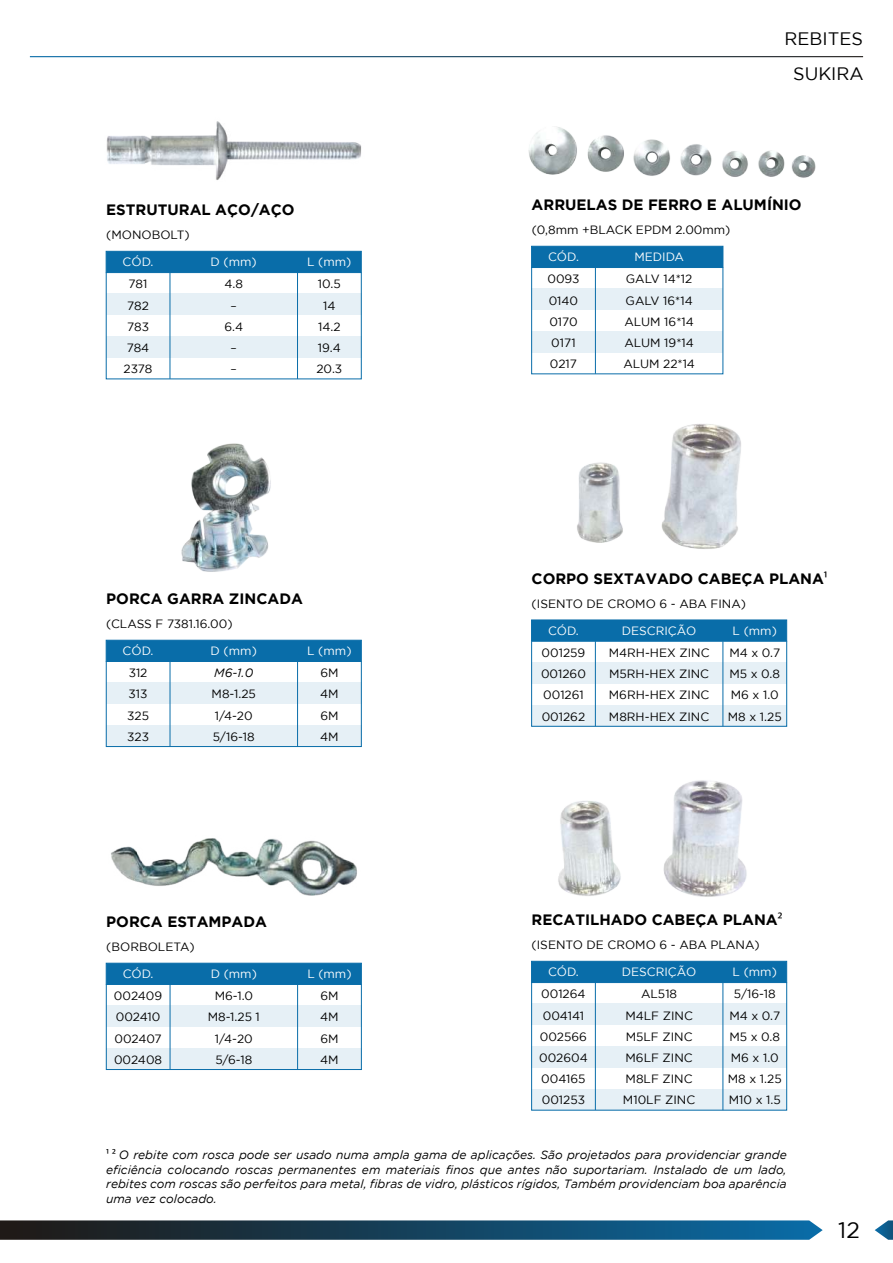
<style>
.page{position:relative;width:893px;height:1263px;background:#fff}
.page>*{position:absolute;margin:0;border:0;box-sizing:border-box;transform-origin:0 0}
.t1{font:22.5px "Gotham";color:#000}
.t2{font:18px/35.4px "Gotham";color:#000;text-align:center}
.t3{font:700 15px "Gotham";color:#000}
.t4{font:12px/21.3px "Gotham";color:#000}
.t5{font:italic 12px/14.4px "Gotham";color:#000;text-align:justify}
.t6{font:12px "Gotham";color:#fff}
.s1{font-family:"Myriad Pro";font-weight:400}
.s2{font-family:"Myriad Pro";font-style:normal}
</style>
<div class="page">
<svg style="left:0;top:1220px;width:823px;height:20px;background:#1e4962"></svg>
<svg style="left:875px;top:1220px;width:18px;height:20px"></svg>
<svg style="left:30px;top:57px;width:833px;height:1px"></svg>
<img style="left:558px;top:780px;width:189px;height:117px">
<img style="left:577px;top:424px;width:164px;height:125px">
<img style="left:181px;top:443px;width:90px;height:129px">
<img style="left:106px;top:121px;width:255px;height:59px">
<div style="left:106px;top:251px;width:256px;height:22px;background:#096da9;border:1px solid #096da9"></div>
<div style="left:106px;top:294px;width:255px;height:21px;background:#e6f0f6"></div>
<hr style="left:170px;top:273px;width:1px;height:106px;background:#096da9">
<hr style="left:297px;top:273px;width:1px;height:106px;background:#096da9">
<div style="left:106px;top:272px;width:256px;height:107px;border:1px solid #096da9"></div>
<div style="left:106px;top:336px;width:255px;height:22px;background:#e6f0f6"></div>
<div style="left:106px;top:640px;width:256px;height:22px;background:#096da9;border:1px solid #096da9"></div>
<div style="left:106px;top:683px;width:255px;height:21px;background:#e6f0f6"></div>
<hr style="left:170px;top:661px;width:1px;height:85px;background:#096da9">
<hr style="left:297px;top:661px;width:1px;height:85px;background:#096da9">
<div style="left:106px;top:661px;width:256px;height:86px;border:1px solid #096da9"></div>
<div style="left:106px;top:725px;width:255px;height:21px;background:#e6f0f6"></div>
<div style="left:106px;top:963px;width:256px;height:22px;background:#096da9;border:1px solid #096da9"></div>
<div style="left:106px;top:1006px;width:255px;height:21px;background:#e6f0f6"></div>
<hr style="left:170px;top:984px;width:1px;height:85px;background:#096da9">
<hr style="left:297px;top:984px;width:1px;height:85px;background:#096da9">
<div style="left:106px;top:984px;width:256px;height:86px;border:1px solid #096da9"></div>
<div style="left:106px;top:1048px;width:255px;height:21px;background:#e6f0f6"></div>
<img style="left:111px;top:838px;width:246px;height:57px">
<div style="left:531px;top:246px;width:192px;height:22px;background:#096da9;border:1px solid #096da9"></div>
<div style="left:532px;top:289px;width:191px;height:21px;background:#e6f0f6"></div>
<hr style="left:595px;top:267px;width:1px;height:107px;background:#096da9">
<div style="left:531px;top:267px;width:192px;height:107px;border:1px solid #096da9"></div>
<div style="left:532px;top:331px;width:191px;height:22px;background:#e6f0f6"></div>
<div style="left:531px;top:620px;width:256px;height:22px;background:#096da9"></div>
<div style="left:531px;top:662px;width:256px;height:22px;background:#e6f0f6"></div>
<hr style="left:595px;top:641px;width:1px;height:85px;background:#096da9">
<hr style="left:722px;top:641px;width:1px;height:85px;background:#096da9">
<div style="left:531px;top:641px;width:256px;height:86px;border:1px solid #096da9"></div>
<div style="left:531px;top:705px;width:256px;height:21px;background:#e6f0f6"></div>
<img style="left:528px;top:127px;width:288px;height:51px">
<div style="left:531px;top:961px;width:256px;height:22px;background:#096da9;border:1px solid #096da9"></div>
<div style="left:531px;top:1004px;width:256px;height:21px;background:#e6f0f6"></div>
<hr style="left:595px;top:982px;width:1px;height:128px;background:#096da9">
<hr style="left:722px;top:983px;width:1px;height:127px;background:#096da9">
<div style="left:531px;top:982px;width:256px;height:128px;border:1px solid #096da9"></div>
<div style="left:531px;top:1046px;width:256px;height:21px;background:#e6f0f6"></div>
<div style="left:531px;top:1089px;width:256px;height:21px;background:#e6f0f6"></div>
<p class="t3" style="left:106px;top:201px;width:190px">ESTRUTURAL AÇO/AÇO</p>
<p class="t4" style="left:106px;top:224px;width:85px">(MONOBOLT)</p>
<p class="t6" style="left:123px;top:255px;width:32px">CÓD.</p>
<p class="t6" style="left:211px;top:255px;width:48px">D (mm)</p>
<p class="t6" style="left:307px;top:255px;width:46px">L (mm)</p>
<p class="t4" style="left:129px;top:273px;width:20px">781</p>
<p class="t4" style="left:224px;top:273px;width:20px;text-align:center">4.8 –</p>
<p class="t4" style="left:318px;top:273px;width:24px">10.5</p>
<p class="t4" style="left:127px;top:294px;width:23px">782</p>
<p class="t4" style="left:323px;top:294px;width:14px">14</p>
<p class="t4" style="left:127px;top:316px;width:23px">783</p>
<p class="t4" style="left:224px;top:316px;width:20px;text-align:center">6.4 –</p>
<p class="t4" style="left:318px;top:316px;width:24px">14.2</p>
<p class="t4" style="left:127px;top:337px;width:24px">784</p>
<p class="t4" style="left:318px;top:337px;width:24px">19.4</p>
<p class="t4" style="left:124px;top:358px;width:30px">2378</p>
<p class="t4" style="left:231px;top:358px;width:8px">–</p>
<p class="t4" style="left:316px;top:358px;width:27px">20.3</p>
<p class="t3" style="left:106px;top:590px;width:198px">PORCA GARRA ZINCADA</p>
<p class="t4" style="left:106px;top:613px;width:128px">(CLASS F 7381.16.00)</p>
<p class="t6" style="left:123px;top:644px;width:32px">CÓD.</p>
<p class="t6" style="left:211px;top:644px;width:48px">D (mm)</p>
<p class="t6" style="left:307px;top:644px;width:46px">L (mm)</p>
<p class="t4" style="left:129px;top:662px;width:20px">312</p>
<p class="t5" style="left:214px;top:666px;width:41px">M6-1.0</p>
<p class="t4" style="left:212px;top:683px;width:46px">M8-1.25</p>
<p class="t4" style="left:320px;top:662px;width:20px">6M</p>
<p class="t4" style="left:129px;top:683px;width:21px">313</p>
<p class="t4" style="left:320px;top:683px;width:20px">4M</p>
<p class="t4" style="left:127px;top:705px;width:23px">325</p>
<p class="t4" style="left:213px;top:705px;width:43px">1/4-20<br>5/16-18</p>
<p class="t4" style="left:320px;top:705px;width:20px">6M</p>
<p class="t4" style="left:127px;top:726px;width:23px">323</p>
<p class="t4" style="left:320px;top:726px;width:20px">4M</p>
<p class="t3" style="left:106px;top:913px;width:162px">PORCA ESTAMPADA</p>
<p class="t4" style="left:106px;top:936px;width:90px">(BORBOLETA)</p>
<p class="t6" style="left:123px;top:967px;width:32px">CÓD.</p>
<p class="t6" style="left:211px;top:967px;width:48px">D (mm)</p>
<p class="t6" style="left:307px;top:967px;width:46px">L (mm)</p>
<p class="t4" style="left:114px;top:985px;width:50px">002409</p>
<p class="t4" style="left:208px;top:985px;width:54px;text-align:center">M6-1.0<br>M8-1.25 1</p>
<p class="t4" style="left:320px;top:985px;width:20px">6M</p>
<p class="t4" style="left:116px;top:1006px;width:46px">002410</p>
<p class="t4" style="left:320px;top:1006px;width:20px">4M</p>
<p class="t4" style="left:114px;top:1028px;width:49px">002407</p>
<p class="t4" style="left:215px;top:1028px;width:39px">1/4-20<br>5/6-18</p>
<p class="t4" style="left:320px;top:1028px;width:20px">6M</p>
<p class="t4" style="left:114px;top:1049px;width:50px">002408</p>
<p class="t4" style="left:320px;top:1049px;width:20px">4M</p>
<h2 class="t2" style="left:784px;top:21px;width:81px">REBITES<br>SUKIRA</h2>
<p class="t3" style="left:532px;top:196px;width:272px">ARRUELAS DE FERRO E ALUMÍNIO</p>
<p class="t4" style="left:532px;top:219px;width:200px">(0,8mm +BLACK EPDM 2.00mm)</p>
<p class="t6" style="left:548px;top:250px;width:32px">CÓD.</p>
<p class="t6" style="left:634px;top:250px;width:51px">MEDIDA</p>
<p class="t4" style="left:547px;top:268px;width:34px">0093</p>
<p class="t4" style="left:626px;top:268px;width:68px">GALV 14*12</p>
<p class="t4" style="left:549px;top:289px;width:31px">0140</p>
<p class="t4" style="left:626px;top:289px;width:69px">GALV 16*14</p>
<p class="t4" style="left:549px;top:311px;width:30px">0170</p>
<p class="t4" style="left:624px;top:311px;width:71px">ALUM 16*14</p>
<p class="t4" style="left:551px;top:332px;width:26px">0171</p>
<p class="t4" style="left:624px;top:332px;width:71px">ALUM 19*14</p>
<p class="t4" style="left:550px;top:353px;width:29px">0217</p>
<p class="t4" style="left:623px;top:353px;width:73px">ALUM 22*14</p>
<p class="t3" style="left:532px;top:570px;width:297px">CORPO SEXTAVADO CABEÇA PLANA<span class="s1">¹</span></p>
<p class="t4" style="left:532px;top:593px;width:216px">(ISENTO DE CROMO 6 - ABA FINA)</p>
<p class="t6" style="left:548px;top:624px;width:32px">CÓD.</p>
<p class="t6" style="left:622px;top:624px;width:76px">DESCRIÇÃO</p>
<p class="t6" style="left:733px;top:624px;width:46px">L (mm)</p>
<p class="t4" style="left:542px;top:642px;width:45px">001259</p>
<p class="t4" style="left:609px;top:642px;width:102px">M4RH-HEX ZINC<br>M5RH-HEX ZINC</p>
<p class="t4" style="left:729px;top:642px;width:52px">M4 x 0.7</p>
<p class="t4" style="left:541px;top:663px;width:46px">001260</p>
<p class="t4" style="left:729px;top:663px;width:52px">M5 x 0.8</p>
<p class="t4" style="left:543px;top:684px;width:42px">001261</p>
<p class="t4" style="left:609px;top:684px;width:102px">M6RH-HEX ZINC<br>M8RH-HEX ZINC</p>
<p class="t4" style="left:731px;top:684px;width:49px">M6 x 1.0</p>
<p class="t4" style="left:542px;top:706px;width:45px">001262</p>
<p class="t4" style="left:728px;top:706px;width:55px">M8 x 1.25</p>
<p class="t3" style="left:532px;top:911px;width:252px">RECATILHADO CABEÇA PLANA<span class="s1">²</span></p>
<p class="t4" style="left:532px;top:934px;width:230px">(ISENTO DE CROMO 6 - ABA PLANA)</p>
<p class="t6" style="left:548px;top:965px;width:32px">CÓD.</p>
<p class="t6" style="left:622px;top:965px;width:76px">DESCRIÇÃO</p>
<p class="t6" style="left:733px;top:965px;width:46px">L (mm)</p>
<p class="t4" style="left:541px;top:983px;width:46px">001264</p>
<p class="t4" style="left:625px;top:983px;width:69px;text-align:center">AL518<br>M4LF ZINC</p>
<p class="t4" style="left:734px;top:983px;width:43px">5/16-18</p>
<p class="t4" style="left:543px;top:1004px;width:43px">004141</p>
<p class="t4" style="left:729px;top:1004px;width:52px">M4 x 0.7</p>
<p class="t4" style="left:540px;top:1026px;width:49px">002566</p>
<p class="t4" style="left:625px;top:1026px;width:69px">M5LF ZINC<br>M6LF ZINC</p>
<p class="t4" style="left:729px;top:1026px;width:52px">M5 x 0.8</p>
<p class="t4" style="left:539px;top:1047px;width:50px">002604</p>
<p class="t4" style="left:731px;top:1047px;width:49px">M6 x 1.0</p>
<p class="t4" style="left:541px;top:1068px;width:46px">004165</p>
<p class="t4" style="left:623px;top:1068px;width:74px">M8LF ZINC<br>M10LF ZINC</p>
<p class="t4" style="left:728px;top:1068px;width:55px">M8 x 1.25</p>
<p class="t4" style="left:542px;top:1089px;width:45px">001253</p>
<p class="t4" style="left:729px;top:1089px;width:53px">M10 x 1.5</p>
<p class="t5" style="left:106px;top:1148px;width:682px"><span class="s2">¹ ²</span> O rebite com rosca pode ser usado numa ampla gama de aplicações. São projetados para providenciar grande eficiência colocando roscas permanentes em materiais finos que antes não suportariam. Instalado de um lado, rebites com roscas são perfeitos para metal, fibras de vidro, plásticos rígidos, Também providenciam boa aparência uma vez colocado.</p>
<h1 class="t1" style="left:838px;top:1217px;width:23px">12</h1>
</div>
